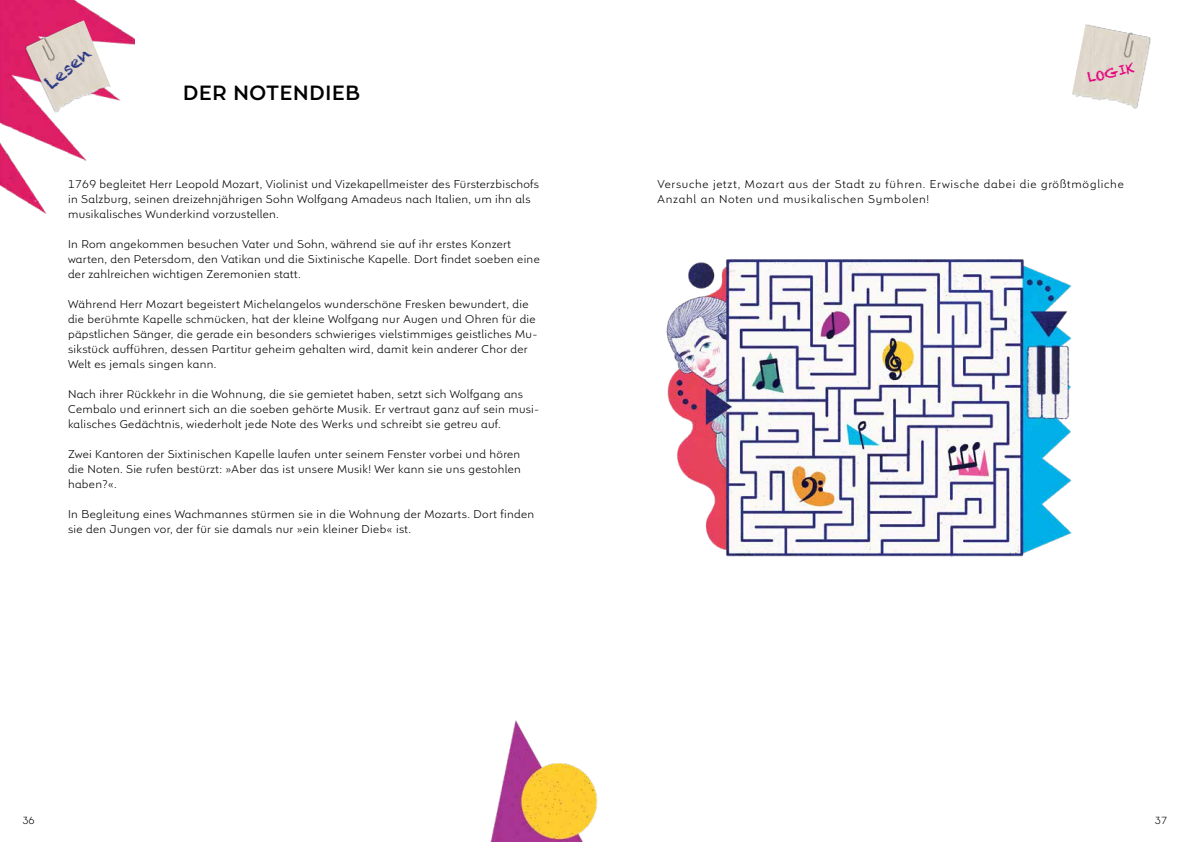
<style>
.page{position:relative;width:1191px;height:842px;background:#fff}
.page>*{position:absolute;margin:0;border:0;box-sizing:border-box;transform-origin:0 0}
.t1{font:600 20px "Remo Plus Pro";letter-spacing:.04em;color:#000}
.t2{font:17px "Chalkduster";color:#283583}
.t3{font:13px "Chalkduster";color:#e6007d}
.t4{font:11px/15px "Remo Plus Pro Blond";letter-spacing:.03em;color:#000}
.t5{font:11px/15px "Remo Plus Pro Blond";letter-spacing:.07em;color:#000}
.t6{font:10px "Remo Plus Pro Blond";color:#000}
</style>
<div class="page">
<img style="left:0;top:0;width:135px;height:214px">
<img style="left:19px;top:20px;width:97px;height:106px">
<img style="left:490px;top:720px;width:108px;height:122px">
<img style="left:666px;top:259px;width:406px;height:298px">
<img style="left:1072px;top:24px;width:79px;height:85px">
<h2 class="t2" style="left:41px;top:77px;width:55px;rotate:-40deg">Lesen</h2>
<h1 class="t1" style="left:183px;top:79px;width:178px">DER NOTENDIEB</h1>
<p class="t4" style="left:68px;top:176px;width:472px">1769 begleitet Herr Leopold Mozart, Violinist und Vizekapellmeister des Fürsterzbischofs in Salzburg, seinen dreizehnjährigen Sohn Wolfgang Amadeus nach Italien, um ihn als musikalisches Wunderkind vorzustellen.</p>
<p class="t4" style="left:68px;top:236px;width:473px">In Rom angekommen besuchen Vater und Sohn, während sie auf ihr erstes Konzert warten, den Petersdom, den Vatikan und die Sixtinische Kapelle. Dort findet soeben eine der zahlreichen wichtigen Zeremonien statt.</p>
<p class="t4" style="left:68px;top:296px;width:471px">Während Herr Mozart begeistert Michelangelos wunderschöne Fresken bewundert, die die berühmte Kapelle schmücken, hat der kleine Wolfgang nur Augen und Ohren für die päpstlichen Sänger, die gerade ein besonders schwieriges vielstimmiges geistliches Mu&shy;sikstück aufführen, dessen Partitur geheim gehalten wird, damit kein anderer Chor der Welt es jemals singen kann.</p>
<p class="t4" style="left:68px;top:386px;width:472px">Nach ihrer Rückkehr in die Wohnung, die sie gemietet haben, setzt sich Wolfgang ans<br>Cembalo und erinnert sich an die soeben gehörte Musik. Er vertraut ganz auf sein musi&shy;kalisches Gedächtnis, wiederholt jede Note des Werks und schreibt sie getreu auf.</p>
<p class="t4" style="left:68px;top:446px;width:454px;text-align:justify">Zwei Kantoren der Sixtinischen Kapelle laufen unter seinem Fenster vorbei und hören die Noten. Sie rufen bestürzt: »Aber das ist unsere Musik! Wer kann sie uns gestohlen haben?«.</p>
<p class="t4" style="left:68px;top:506px;width:467px">In Begleitung eines Wachmannes stürmen sie in die Wohnung der Mozarts. Dort finden sie den Jungen vor, der für sie damals nur »ein kleiner Dieb« ist.</p>
<p class="t3" style="left:1086px;top:71px;width:49px;rotate:-13deg">LOGIK</p>
<p class="t5" style="left:657px;top:176px;width:468px">Versuche jetzt, Mozart aus der Stadt zu führen. Erwische dabei die größtmögliche<br>Anzahl an Noten und musikalischen Symbolen!</p>
<p class="t6" style="left:22px;top:814px;width:14px">36</p>
<p class="t6" style="left:1155px;top:814px;width:14px">37</p>
</div>
